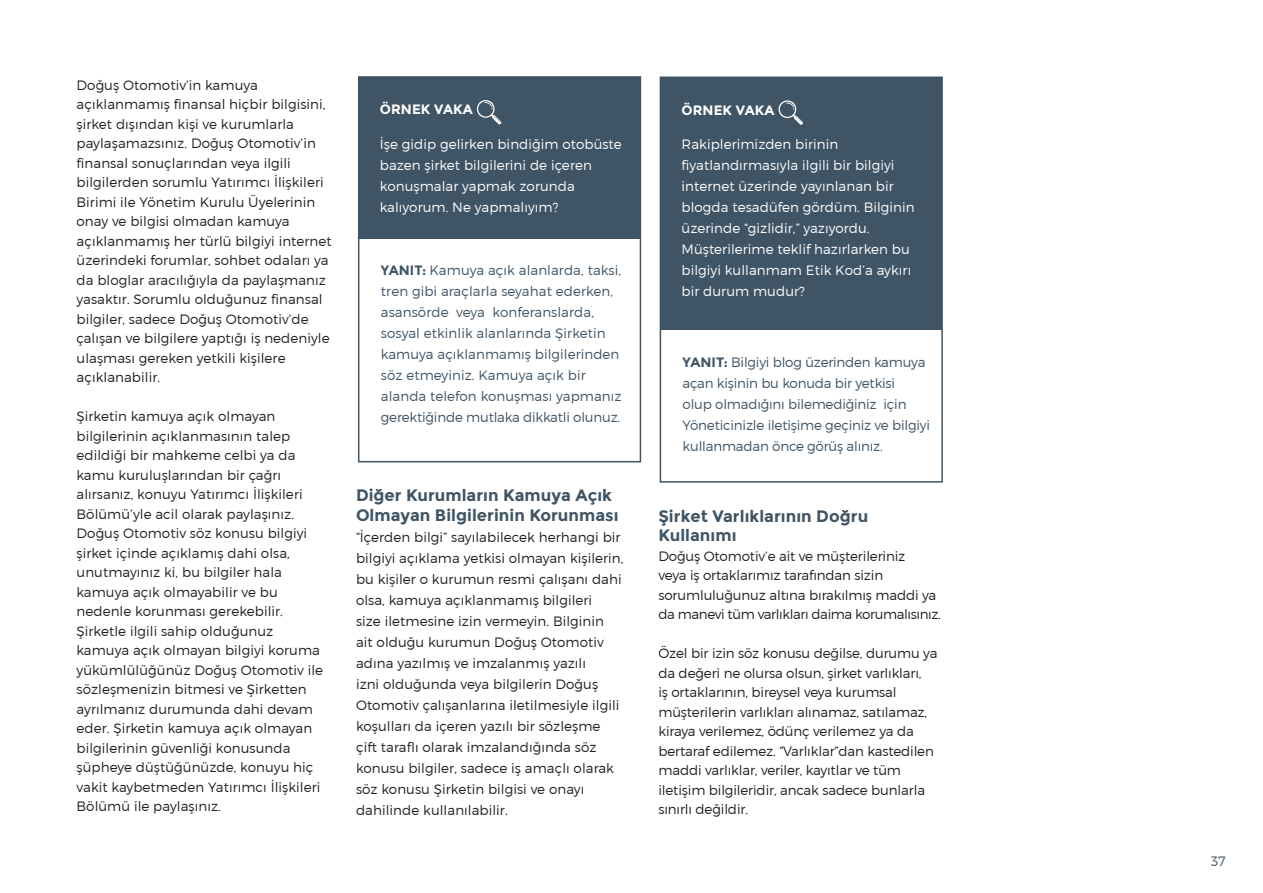
<style>
.page{position:relative;width:1263px;height:893px;background:#fff}
.page>*{position:absolute;margin:0;border:0;box-sizing:border-box;transform-origin:0 0}
.t1{font:700 16.5px/19.5px "Montserrat";letter-spacing:.005em;color:#3f5465}
.t2{font:300 13.5px/19.5px "Montserrat";letter-spacing:.005em;color:#231f20}
.t3{font:300 13.5px/21px "Montserrat";letter-spacing:-.01em;color:#3f5465}
.t4{font:300 13.5px/21px "Montserrat";letter-spacing:.005em;color:#fff}
.t5{font:700 13.5px "Montserrat";letter-spacing:.005em;color:#fff}
.s1{font-weight:700}
</style>
<div class="page">
<div style="left:660px;top:77px;width:281px;height:253px;background:#3f5465"></div>
<div style="left:660px;top:77px;width:283px;height:406px;border:2px solid #3f5465"></div>
<svg style="left:778px;top:100px;width:25px;height:25px"></svg>
<div style="left:358px;top:77px;width:282px;height:162px;background:#3f5465"></div>
<div style="left:358px;top:76px;width:283px;height:386px;border:2px solid #3f5465"></div>
<svg style="left:477px;top:100px;width:24px;height:25px"></svg>
<p class="t2" style="left:77px;top:75px;width:257px">Doğuş Otomotiv’in kamuya açıklanmamış finansal hiçbir bilgisini, şirket dışından kişi ve kurumlarla paylaşamazsınız. Doğuş Otomotiv’in finansal sonuçlarından veya ilgili bilgilerden sorumlu Yatırımcı İlişkileri Birimi ile Yönetim Kurulu Üyelerinin onay ve bilgisi olmadan kamuya açıklanmamış her türlü bilgiyi internet üzerindeki forumlar, sohbet odaları ya da bloglar aracılığıyla da paylaşmanız yasaktır. Sorumlu olduğunuz finansal bilgiler, sadece Doğuş Otomotiv’de çalışan ve bilgilere yaptığı iş nedeniyle ulaşması gereken yetkili kişilere açıklanabilir.</p>
<p class="t2" style="left:77px;top:406px;width:248px">Şirketin kamuya açık olmayan bilgilerinin açıklanmasının talep edildiği bir mahkeme celbi ya da kamu kuruluşlarından bir çağrı alırsanız, konuyu Yatırımcı İlişkileri Bölümü’yle acil olarak paylaşınız.<br>Doğuş Otomotiv söz konusu bilgiyi şirket içinde açıklamış dahi olsa, unutmayınız ki, bu bilgiler hala kamuya açık olmayabilir ve bu nedenle korunması gerekebilir.<br>Şirketle ilgili sahip olduğunuz kamuya açık olmayan bilgiyi koruma yükümlülüğünüz Doğuş Otomotiv ile sözleşmenizin bitmesi ve Şirketten ayrılmanız durumunda dahi devam eder. Şirketin kamuya açık olmayan bilgilerinin güvenliği konusunda şüpheye düştüğünüzde, konuyu hiç vakit kaybetmeden Yatırımcı İlişkileri Bölümü ile paylaşınız.</p>
<p class="t5" style="left:380px;top:102px;width:94px">ÖRNEK VAKA</p>
<p class="t4" style="left:380px;top:133px;width:243px">İşe gidip gelirken bindiğim otobüste bazen şirket bilgilerini de içeren konuşmalar yapmak zorunda kalıyorum. Ne yapmalıyım?</p>
<p class="t3" style="left:381px;top:259px;width:242px"><span class="s1">YANIT:</span> Kamuya açık alanlarda, taksi, tren gibi araçlarla seyahat ederken, asansörde veya konferanslarda, sosyal etkinlik alanlarında Şirketin kamuya açıklanmamış bilgilerinden söz etmeyiniz. Kamuya açık bir alanda telefon konuşması yapmanız gerektiğinde mutlaka dikkatli olunuz.</p>
<p class="t1" style="left:356px;top:486px;width:264px">Diğer Kurumların Kamuya Açık<br>Olmayan Bilgilerinin Korunması</p>
<p class="t2" style="left:356px;top:526px;width:269px;line-height:21px">“İçerden bilgi” sayılabilecek herhangi bir bilgiyi açıklama yetkisi olmayan kişilerin, bu kişiler o kurumun resmi çalışanı dahi olsa, kamuya açıklanmamış bilgileri<br>size iletmesine izin vermeyin. Bilginin ait olduğu kurumun Doğuş Otomotiv adına yazılmış ve imzalanmış yazılı<br>izni olduğunda veya bilgilerin Doğuş Otomotiv çalışanlarına iletilmesiyle ilgili koşulları da içeren yazılı bir sözleşme çift taraflı olarak imzalandığında söz konusu bilgiler, sadece iş amaçlı olarak söz konusu Şirketin bilgisi ve onayı dahilinde kullanılabilir.</p>
<p class="t5" style="left:681px;top:102px;width:94px">ÖRNEK VAKA</p>
<p class="t4" style="left:681px;top:134px;width:235px">Rakiplerimizden birinin fiyatlandırmasıyla ilgili bir bilgiyi internet üzerinde yayınlanan bir blogda tesadüfen gördüm. Bilginin üzerinde “gizlidir,” yazıyordu.<br>Müşterilerime teklif hazırlarken bu bilgiyi kullanmam Etik Kod’a aykırı</p>
<p class="t4" style="left:681px;top:281px;width:125px">bir durum mudur?</p>
<p class="t3" style="left:683px;top:351px;width:249px"><span class="s1">YANIT:</span> Bilgiyi blog üzerinden kamuya açan kişinin bu konuda bir yetkisi<br>olup olmadığını bilemediğiniz için Yöneticinizle iletişime geçiniz ve bilgiyi kullanmadan önce görüş alınız.</p>
<p class="t1" style="left:658px;top:506px;width:211px">Şirket Varlıklarının Doğru<br>Kullanımı</p>
<p class="t2" style="left:658px;top:546px;width:284px">Doğuş Otomotiv’e ait ve müşterileriniz<br>veya iş ortaklarımız tarafından sizin sorumluluğunuz altına bırakılmış maddi ya da manevi tüm varlıkları daima korumalısınız.</p>
<p class="t2" style="left:658px;top:644px;width:281px">Özel bir izin söz konusu değilse, durumu ya da değeri ne olursa olsun, şirket varlıkları,<br>iş ortaklarının, bireysel veya kurumsal müşterilerin varlıkları alınamaz, satılamaz, kiraya verilemez, ödünç verilemez ya da bertaraf edilemez. “Varlıklar”dan kastedilen maddi varlıklar, veriler, kayıtlar ve tüm iletişim bilgileridir, ancak sadece bunlarla sınırlı değildir.</p>
<p class="t3" style="left:1211px;top:850px;width:16px">37</p>
</div>
